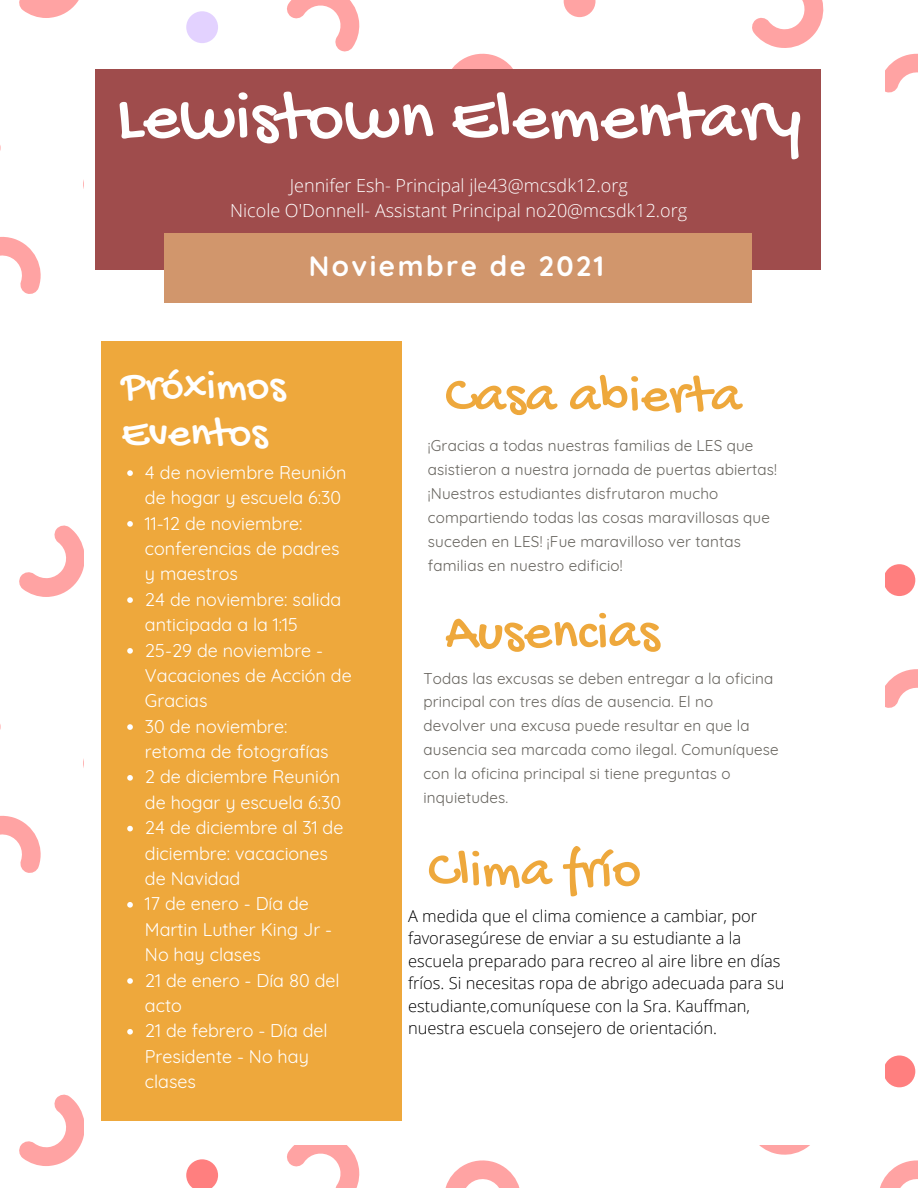
<style>
.page{position:relative;width:918px;height:1188px;background:#fff}
.page>*{position:absolute;margin:0;border:0;box-sizing:border-box;transform-origin:0 0}
.t1{font:72px "Gochi Hand";color:#fff}
.t2{font:55.05px "Gochi Hand";color:#eea83c}
.t3{font:43.65px/47.5px "Gochi Hand";color:#fff}
.t4{font:700 28.05px "Quicksand";letter-spacing:.09em;color:#fff}
.t5{font:18px/25.3px "Quicksand";color:#fff}
.t6{font:300 18px "Open Sans";color:#fff}
.t7{font:300 16.5px/22.5px "Open Sans";color:#000}
.t8{font:15.3px/23.9px "Quicksand";letter-spacing:.01em;color:#67645e}
</style>
<div class="page">
<svg style="left:19px;top:525px;width:65px;height:72px"></svg>
<svg style="left:0;top:815px;width:41px;height:58px"></svg>
<div style="left:883px;top:564px;width:32px;height:32px;background:#ff7f7f;border-radius:50%"></div>
<svg style="left:885px;top:669px;width:33px;height:39px"></svg>
<svg style="left:883px;top:1055px;width:32px;height:32px"></svg>
<svg style="left:759px;top:1145px;width:51px;height:10px"></svg>
<svg style="left:880px;top:1160px;width:38px;height:28px"></svg>
<svg style="left:445px;top:1160px;width:75px;height:28px"></svg>
<svg style="left:186px;top:1159px;width:32px;height:29px"></svg>
<svg style="left:19px;top:1094px;width:65px;height:72px"></svg>
<svg style="left:287px;top:1145px;width:73px;height:43px"></svg>
<div style="left:186px;top:11px;width:32px;height:32px;background:#e3d2ff;border-radius:50%"></div>
<svg style="left:19px;top:0;width:60px;height:18px"></svg>
<svg style="left:287px;top:0;width:73px;height:52px"></svg>
<svg style="left:0;top:236px;width:41px;height:58px"></svg>
<svg style="left:564px;top:0;width:32px;height:17px"></svg>
<svg style="left:752px;top:0;width:72px;height:48px"></svg>
<svg style="left:885px;top:53px;width:33px;height:40px"></svg>
<svg style="left:445px;top:53px;width:81px;height:17px"></svg>
<div style="left:85px;top:141px;width:799px;height:941px;background:#fff"></div>
<div style="left:776px;top:70px;width:45px;height:199px;background:#9f4c4c"></div>
<div style="left:140px;top:70px;width:636px;height:199px;background:#9f4c4c"></div>
<div style="left:95px;top:70px;width:45px;height:199px;background:#9f4c4c"></div>
<div style="left:716px;top:233px;width:36px;height:69px;background:#d1966c"></div>
<div style="left:200px;top:233px;width:516px;height:69px;background:#d1966c"></div>
<div style="left:164px;top:233px;width:36px;height:69px;background:#d1966c"></div>
<div style="left:102px;top:393px;width:299px;height:682px;background:#eea83c"></div>
<div style="left:102px;top:342px;width:299px;height:51px;background:#eea83c"></div>
<div style="left:102px;top:1075px;width:299px;height:45px;background:#eea83c"></div>
<svg style="left:127px;top:470px;width:6px;height:6px"></svg>
<svg style="left:127px;top:521px;width:6px;height:6px"></svg>
<svg style="left:127px;top:597px;width:6px;height:6px"></svg>
<svg style="left:127px;top:648px;width:6px;height:6px"></svg>
<svg style="left:127px;top:724px;width:6px;height:6px"></svg>
<svg style="left:127px;top:775px;width:6px;height:6px"></svg>
<svg style="left:127px;top:826px;width:6px;height:5px"></svg>
<svg style="left:127px;top:902px;width:6px;height:6px"></svg>
<svg style="left:127px;top:978px;width:6px;height:6px"></svg>
<svg style="left:127px;top:1029px;width:6px;height:6px"></svg>
<p class="t1" style="left:116px;top:80px;width:687px">Lewistown Elementary</p>
<p class="t6" style="left:290px;top:173px;width:339px">Jennifer Esh- Principal jle43@mcsdk12.org</p>
<p class="t6" style="left:230px;top:197px;width:458px">Nicole O'Donnell- Assistant Principal no20@mcsdk12.org</p>
<p class="t4" style="left:309px;top:248px;width:297px">Noviembre de 2021</p>
<p class="t3" style="left:122px;top:365px;width:166px">Próximos<br>Eventos</p>
<p class="t2" style="left:445px;top:367px;width:298px">Casa abierta</p>
<p class="t8" style="left:428px;top:434px;width:351px">¡Gracias a todas nuestras familias de LES que asistieron a nuestra jornada de puertas abiertas! ¡Nuestros estudiantes disfrutaron mucho compartiendo todas las cosas maravillosas que suceden en LES! ¡Fue maravilloso ver tantas familias en nuestro edificio!</p>
<p class="t5" style="left:145px;top:459px;width:203px">4 de noviembre Reunión de hogar y escuela 6:30</p>
<p class="t5" style="left:145px;top:510px;width:196px">11-12 de noviembre: conferencias de padres y maestros</p>
<p class="t5" style="left:145px;top:586px;width:198px">24 de noviembre: salida anticipada a la 1:15</p>
<p class="t5" style="left:145px;top:637px;width:208px">25-29 de noviembre -<br>Vacaciones de Acción de<br>Gracias</p>
<p class="t5" style="left:145px;top:713px;width:185px">30 de noviembre: retoma de fotografías</p>
<p class="t5" style="left:145px;top:764px;width:198px">2 de diciembre Reunión de hogar y escuela 6:30</p>
<p class="t5" style="left:145px;top:815px;width:200px">24 de diciembre al 31 de diciembre: vacaciones de Navidad</p>
<p class="t5" style="left:145px;top:891px;width:189px">17 de enero - Día de<br>Martin Luther King Jr -<br>No hay clases</p>
<p class="t5" style="left:145px;top:967px;width:196px">21 de enero - Día 80 del acto</p>
<p class="t5" style="left:145px;top:1018px;width:184px">21 de febrero - Día del<br>Presidente - No hay clases</p>
<p class="t2" style="left:445px;top:603px;width:216px">Ausencias</p>
<p class="t8" style="left:424px;top:666px;width:357px">Todas las excusas se deben entregar a la oficina principal con tres días de ausencia. El no devolver una excusa puede resultar en que la ausencia sea marcada como ilegal. Comuníquese con la oficina principal si tiene preguntas o inquietudes.</p>
<p class="t2" style="left:428px;top:841px;width:215px">Clima frío</p>
<p class="t7" style="left:408px;top:904px;width:378px">A medida que el clima comience a cambiar, por favorasegúrese de enviar a su estudiante a la escuela preparado para recreo al aire libre en días fríos. Si necesitas ropa de abrigo adecuada para su estudiante,comuníquese con la Sra. Kauffman, nuestra escuela consejero de orientación.</p>
</div>
